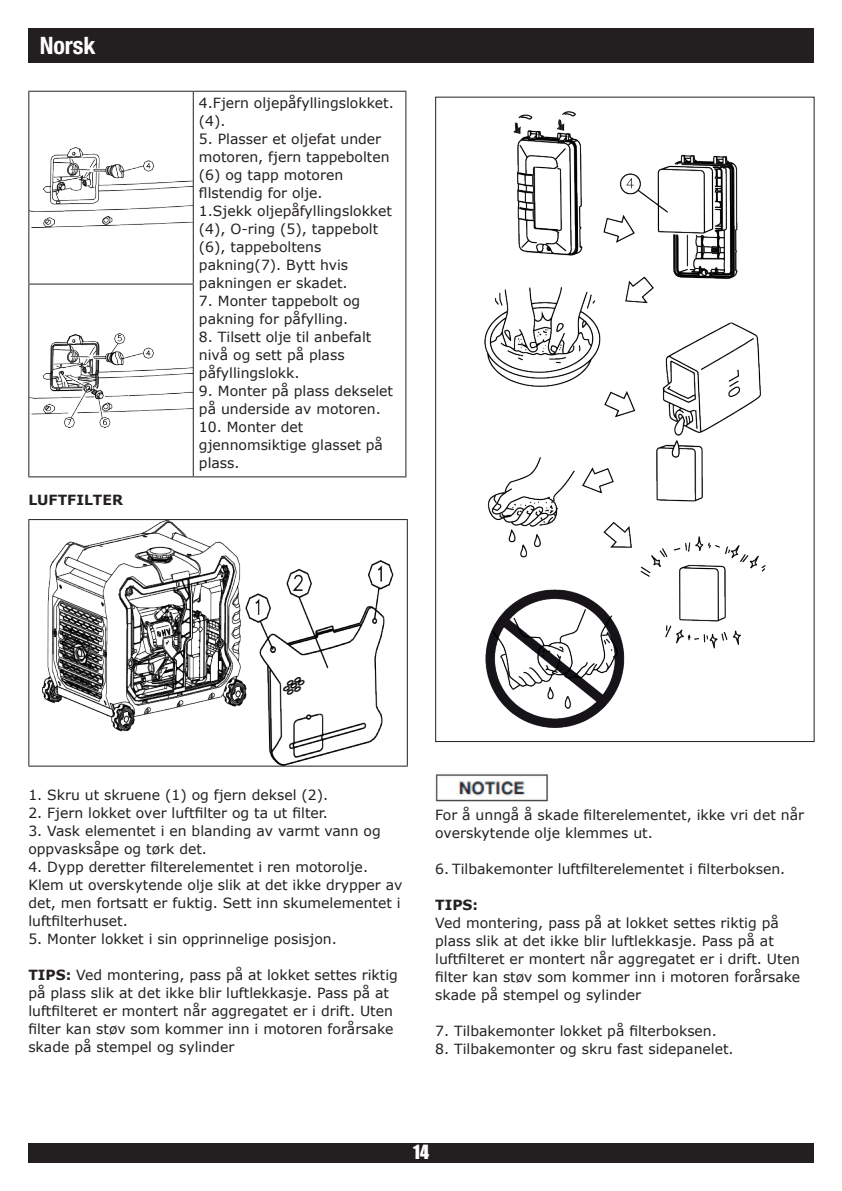
<style>
.page{position:relative;width:842px;height:1191px;background:#fff}
.page>*{position:absolute;margin:0;border:0;box-sizing:border-box;transform-origin:0 0}
.t1{font:700 condensed 24px "Helvetica Neue LT Std";color:#fff}
.t2{font:18px "Impact";color:#fff}
.t3{font:14px/18px "Verdana";color:#231f20}
.t4{font:700 14px "Verdana";color:#231f20}
.s1{font-weight:700}
</style>
<div class="page">
<div style="left:29px;top:1142px;width:785px;height:20px;background:#231f20"></div>
<div style="left:28px;top:28px;width:786px;height:34px;background:#231f20"></div>
<hr style="left:28px;top:91px;width:165px;height:1px;background:#231f20">
<hr style="left:28px;top:92px;width:1px;height:191px;background:#231f20">
<hr style="left:193px;top:91px;width:213px;height:1px;background:#231f20">
<hr style="left:193px;top:92px;width:1px;height:191px;background:#231f20">
<hr style="left:405px;top:92px;width:1px;height:192px;background:#231f20">
<hr style="left:28px;top:283px;width:166px;height:1px;background:#231f20">
<hr style="left:28px;top:284px;width:1px;height:192px;background:#231f20">
<hr style="left:193px;top:284px;width:1px;height:192px;background:#231f20">
<hr style="left:405px;top:284px;width:1px;height:192px;background:#231f20">
<hr style="left:28px;top:476px;width:165px;height:1px;background:#231f20">
<hr style="left:193px;top:476px;width:213px;height:1px;background:#231f20">
<img style="left:29px;top:148px;width:164px;height:80px">
<img style="left:29px;top:333px;width:164px;height:95px">
<hr style="left:28px;top:519px;width:380px;height:1px;background:#231f20">
<hr style="left:28px;top:520px;width:1px;height:245px;background:#231f20">
<hr style="left:407px;top:520px;width:1px;height:245px;background:#231f20">
<hr style="left:28px;top:765px;width:380px;height:1px;background:#231f20">
<img style="left:43px;top:520px;width:351px;height:245px">
<img style="left:485px;top:111px;width:280px;height:616px">
<img style="left:435px;top:774px;width:113px;height:28px">
<h1 class="t1" style="left:40px;top:31px;width:57px">Norsk</h1>
<p class="t4" style="left:28px;top:491px;width:96px">LUFTFILTER</p>
<p class="t3" style="left:199px;top:94px;width:196px">4.Fjern oljepåfyllingslokket. (4).</p>
<p class="t3" style="left:199px;top:130px;width:195px">5. Plasser et oljefat under motoren, fjern tappebolten (6) og tapp motoren fllstendig for olje.<br>1.Sjekk oljepåfyllingslokket (4), O-ring (5), tappebolt (6), tappeboltens pakning(7). Bytt hvis pakningen er skadet.</p>
<p class="t3" style="left:199px;top:292px;width:163px">7. Monter tappebolt og pakning for påfylling.</p>
<p class="t3" style="left:199px;top:328px;width:174px">8. Tilsett olje til anbefalt nivå og sett på plass påfyllingslokk.</p>
<p class="t3" style="left:199px;top:382px;width:196px">9. Monter på plass dekselet på underside av motoren.</p>
<p class="t3" style="left:199px;top:418px;width:185px">10. Monter det gjennomsiktige glasset på plass.</p>
<p class="t3" style="left:28px;top:786px;width:301px">1. Skru ut skruene (1) og fjern deksel (2).</p>
<p class="t3" style="left:28px;top:804px;width:301px">2. Fjern lokket over luftfilter og ta ut filter.</p>
<p class="t3" style="left:28px;top:822px;width:354px">3. Vask elementet i en blanding av varmt vann og oppvasksåpe og tørk det.</p>
<p class="t3" style="left:28px;top:858px;width:375px">4. Dypp deretter filterelementet i ren motorolje.<br>Klem ut overskytende olje slik at det ikke drypper av det, men fortsatt er fuktig. Sett inn skumelementet i luftfilterhuset.</p>
<p class="t3" style="left:28px;top:930px;width:310px">5. Monter lokket i sin opprinnelige posisjon.</p>
<p class="t3" style="left:28px;top:966px;width:371px"><span class="s1">TIPS:</span> Ved montering, pass på at lokket settes riktig på plass slik at det ikke blir luftlekkasje. Pass på at luftfilteret er montert når aggregatet er i drift. Uten filter kan støv som kommer inn i motoren forårsake skade på stempel og sylinder</p>
<p class="t3" style="left:435px;top:806px;width:370px">For å unngå å skade filterelementet, ikke vri det når overskytende olje klemmes ut.</p>
<p class="t3" style="left:435px;top:860px;width:352px">6. Tilbakemonter luftfilterelementet i filterboksen.</p>
<p class="t4" style="left:435px;top:896px;width:45px">TIPS:</p>
<p class="t3" style="left:435px;top:914px;width:367px">Ved montering, pass på at lokket settes riktig på plass slik at det ikke blir luftlekkasje. Pass på at luftfilteret er montert når aggregatet er i drift. Uten filter kan støv som kommer inn i motoren forårsake skade på stempel og sylinder</p>
<p class="t3" style="left:435px;top:1022px;width:283px">7. Tilbakemonter lokket på filterboksen.</p>
<p class="t3" style="left:435px;top:1040px;width:300px">8. Tilbakemonter og skru fast sidepanelet.</p>
<p class="t2" style="left:413px;top:1138px;width:17px">14</p>
</div>
